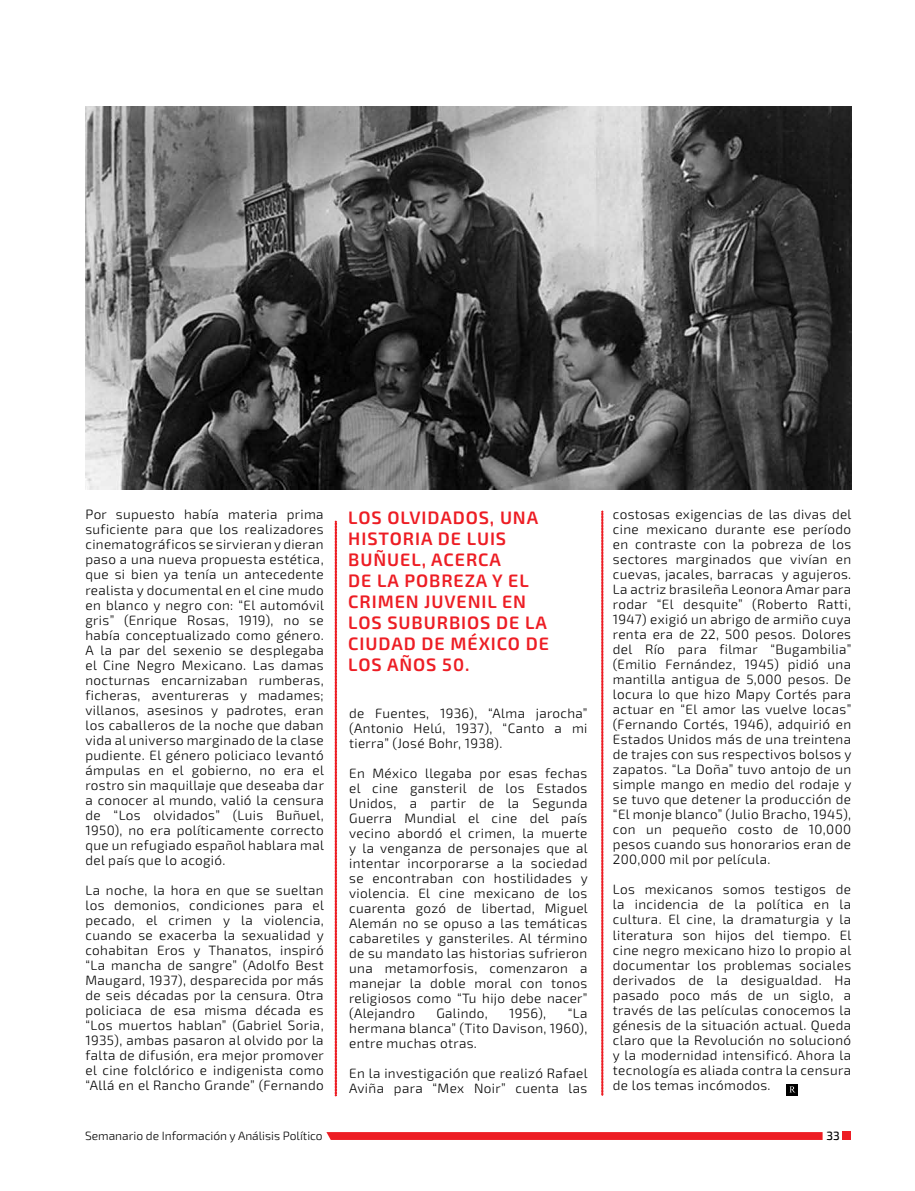
<style>
.page{position:relative;width:915px;height:1191px;background:#fff}
.page>*{position:absolute;margin:0;border:0;box-sizing:border-box;transform-origin:0 0}
.t1{font:600 18px/21px "Exo 2";letter-spacing:.05em;color:#ed1d24}
.t2{font:300 13.5px/15px "Exo 2";letter-spacing:.025em;color:#000;text-align:justify}
.t3{font:300 12px "Exo 2";color:#000}
.t4{font:500 12px "Exo 2";color:#000}
</style>
<div class="page">
<div style="left:842px;top:1131px;width:8px;height:9px;background:#ed1d24"></div>
<svg style="left:326px;top:1132px;width:496px;height:8px;background:#ed2128"></svg>
<div style="left:786px;top:1084px;width:11px;height:11px;background:#000"></div>
<svg style="left:789px;top:1086px;width:6px;height:6px"></svg>
<svg style="left:335px;top:521px;width:1px;height:575px"></svg>
<svg style="left:601px;top:511px;width:2px;height:584px"></svg>
<img style="left:85px;top:107px;width:766px;height:382px">
<p class="t2" style="left:85px;top:507px;width:240px">Por supuesto había materia prima suficiente para que los realizadores cinematográficos se sirvieran y dieran paso a una nueva propuesta estética, que si bien ya tenía un antecedente realista y documental en el cine mudo en blanco y negro con: “El automóvil gris” (Enrique Rosas, 1919), no se había conceptualizado como género.<br>A la par del sexenio se desplegaba el Cine Negro Mexicano. Las damas nocturnas encarnizaban rumberas, ficheras, aventureras y madames; villanos, asesinos y padrotes, eran los caballeros de la noche que daban vida al universo marginado de la clase pudiente. El género policiaco levantó ámpulas en el gobierno, no era el rostro sin maquillaje que deseaba dar a conocer al mundo, valió la censura de “Los olvidados” (Luis Buñuel, 1950), no era políticamente correcto que un refugiado español hablara mal del país que lo acogió.</p>
<p class="t2" style="left:85px;top:882px;width:240px">La noche, la hora en que se sueltan los demonios, condiciones para el pecado, el crimen y la violencia, cuando se exacerba la sexualidad y cohabitan Eros y Thanatos, inspiró “La mancha de sangre” (Adolfo Best Maugard, 1937), desparecida por más de seis décadas por la censura. Otra policiaca de esa misma década es “Los muertos hablan” (Gabriel Soria, 1935), ambas pasaron al olvido por la falta de difusión, era mejor promover el cine folclórico e indigenista como “Allá en el Rancho Grande” (Fernando</p>
<h1 class="t1" style="left:348px;top:507px;width:202px">LOS OLVIDADOS, UNA<br>HISTORIA DE LUIS<br>BUÑUEL, ACERCA<br>DE LA POBREZA Y EL<br>CRIMEN JUVENIL EN<br>LOS SUBURBIOS DE LA<br>CIUDAD DE MÉXICO DE<br>LOS AÑOS 50.</h1>
<p class="t2" style="left:349px;top:705px;width:240px">de Fuentes, 1936), “Alma jarocha” (Antonio Helú, 1937), “Canto a mi tierra” (José Bohr, 1938).</p>
<p class="t2" style="left:349px;top:765px;width:240px">En México llegaba por esas fechas el cine gansteril de los Estados Unidos, a partir de la Segunda Guerra Mundial el cine del país vecino abordó el crimen, la muerte y la venganza de personajes que al intentar incorporarse a la sociedad se encontraban con hostilidades y violencia. El cine mexicano de los cuarenta gozó de libertad, Miguel Alemán no se opuso a las temáticas cabaretiles y gansteriles. Al término de su mandato las historias sufrieron una metamorfosis, comenzaron a manejar la doble moral con tonos religiosos como “Tu hijo debe nacer” (Alejandro</p>
<p class="t2" style="left:436px;top:1005px;width:53px">Galindo,</p>
<p class="t2" style="left:509px;top:1005px;width:38px">1956),</p>
<p class="t2" style="left:349px;top:1005px;width:239px;text-indent:218px">“La hermana blanca” (Tito Davison, 1960), entre muchas otras.</p>
<p class="t2" style="left:349px;top:1065px;width:240px">En la investigación que realizó Rafael<br>Aviña para “Mex Noir” cuenta las</p>
<p class="t2" style="left:612px;top:507px;width:240px">costosas exigencias de las divas del cine mexicano durante ese período en contraste con la pobreza de los sectores marginados que vivían en cuevas, jacales, barracas y agujeros.<br>La actriz brasileña Leonora Amar para rodar “El desquite” (Roberto Ratti, 1947) exigió un abrigo de armiño cuya renta era de 22, 500 pesos. Dolores del Río para filmar “Bugambilia” (Emilio Fernández, 1945) pidió una mantilla antigua de 5,000 pesos. De locura lo que hizo Mapy Cortés para actuar en “El amor las vuelve locas” (Fernando Cortés, 1946), adquirió en Estados Unidos más de una treintena de trajes con sus respectivos bolsos y zapatos. “La Doña” tuvo antojo de un simple mango en medio del rodaje y se tuvo que detener la producción de “El monje blanco” (Julio Bracho, 1945), con un pequeño costo de 10,000 pesos cuando sus honorarios eran de 200,000 mil por película.</p>
<p class="t2" style="left:612px;top:882px;width:240px">Los mexicanos somos testigos de la incidencia de la política en la cultura. El cine, la dramaturgia y la literatura son hijos del tiempo. El cine negro mexicano hizo lo propio al documentar los problemas sociales derivados de la desigualdad. Ha pasado poco más de un siglo, a través de las películas conocemos la génesis de la situación actual. Queda claro que la Revolución no solucionó y la modernidad intensificó. Ahora la tecnología es aliada contra la censura de los temas incómodos.</p>
<p class="t3" style="left:85px;top:1128px;width:239px">Semanario de Información y Análisis Político</p>
<p class="t4" style="left:826px;top:1128px;width:15px">33</p>
</div>
